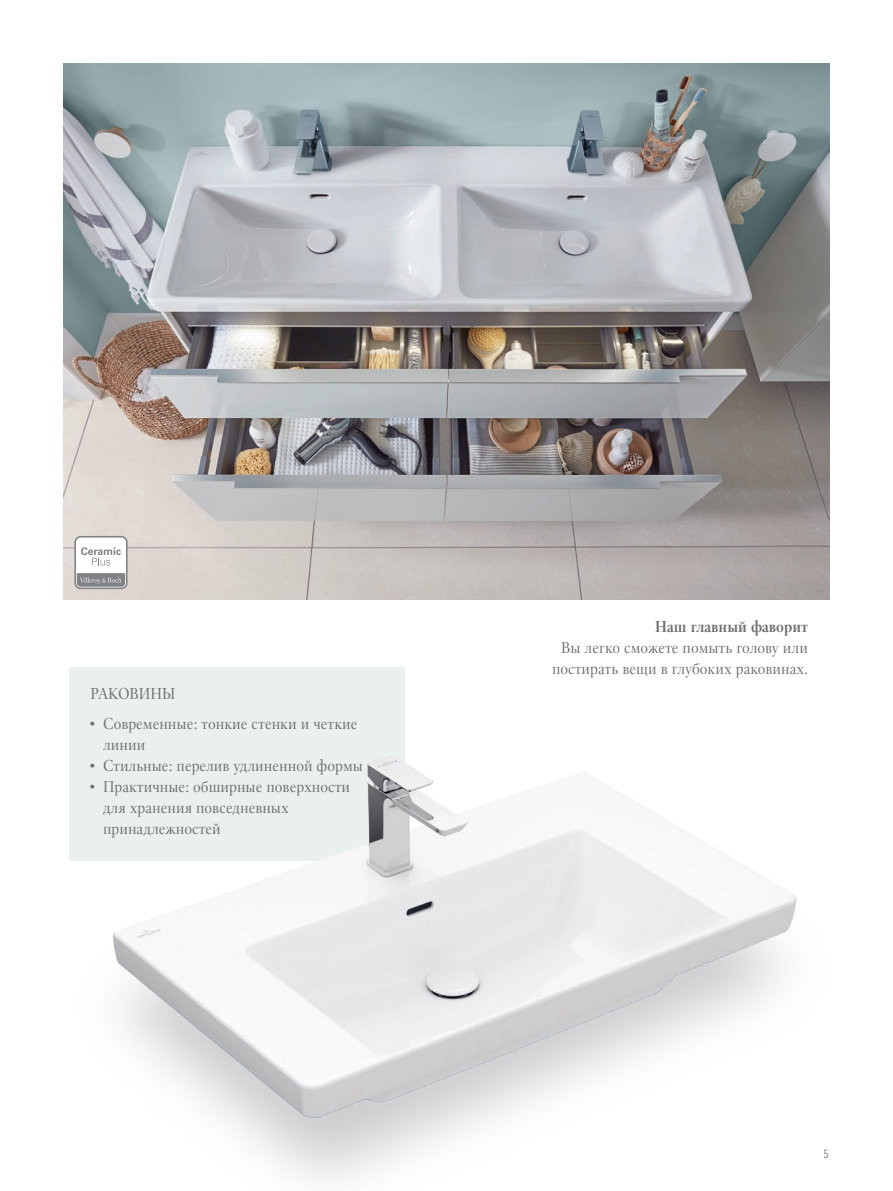
<style>
.page{position:relative;width:893px;height:1191px;background:#fff}
.page>*{position:absolute;margin:0;border:0;box-sizing:border-box;transform-origin:0 0}
.BU_r{font:15.75px/21px "Villeroy Boch Cyrillic";color:#6c6d70}
.BU_Head_r{font:700 15.75px "Villeroy Boch Cyrillic";color:#6c6d70}
.ProdInfoHead{font:15.75px "Villeroy Boch Cyrillic";color:#6c6d70}
.t1{font:12px "Univers LTCYR 47 Light Cond";color:#6c6d70}
</style>
<div class="page">
<img style="left:64px;top:64px;width:765px;height:536px">
<div style="left:69px;top:666px;width:336px;height:194px;background:#eaeff0"></div>
<img style="left:69px;top:756px;width:728px;height:424px">
<svg style="left:74px;top:536px;width:54px;height:53px"></svg>
<div style="left:76px;top:537px;width:50px;height:50px;background:#fff;border-radius:5px"></div>
<svg style="left:77px;top:573px;width:48px;height:14px"></svg>
<svg style="left:81px;top:547px;width:40px;height:18px"></svg>
<p class="ProdInfoHead" style="left:90px;top:684px;width:87px">РАКОВИНЫ</p>
<p class="BU_r" style="left:103px;top:712px;width:256px;text-indent:-13px">• Современные: тонкие стенки и четкие линии</p>
<p class="BU_r" style="left:90px;top:754px;width:274px">• Стильные: перелив удлиненной формы</p>
<p class="BU_r" style="left:103px;top:775px;width:249px;text-indent:-13px">• Практичные: обширные поверхности для хранения повседневных принадлежностей</p>
<p class="BU_Head_r" style="left:655px;top:616px;width:154px">Наш главный фаворит</p>
<p class="BU_r" style="left:552px;top:637px;width:257px;text-align:center">Вы легко сможете помыть голову или постирать вещи в глубоких раковинах.</p>
<p class="t1" style="left:824px;top:1145px;width:7px">5</p>
</div>
